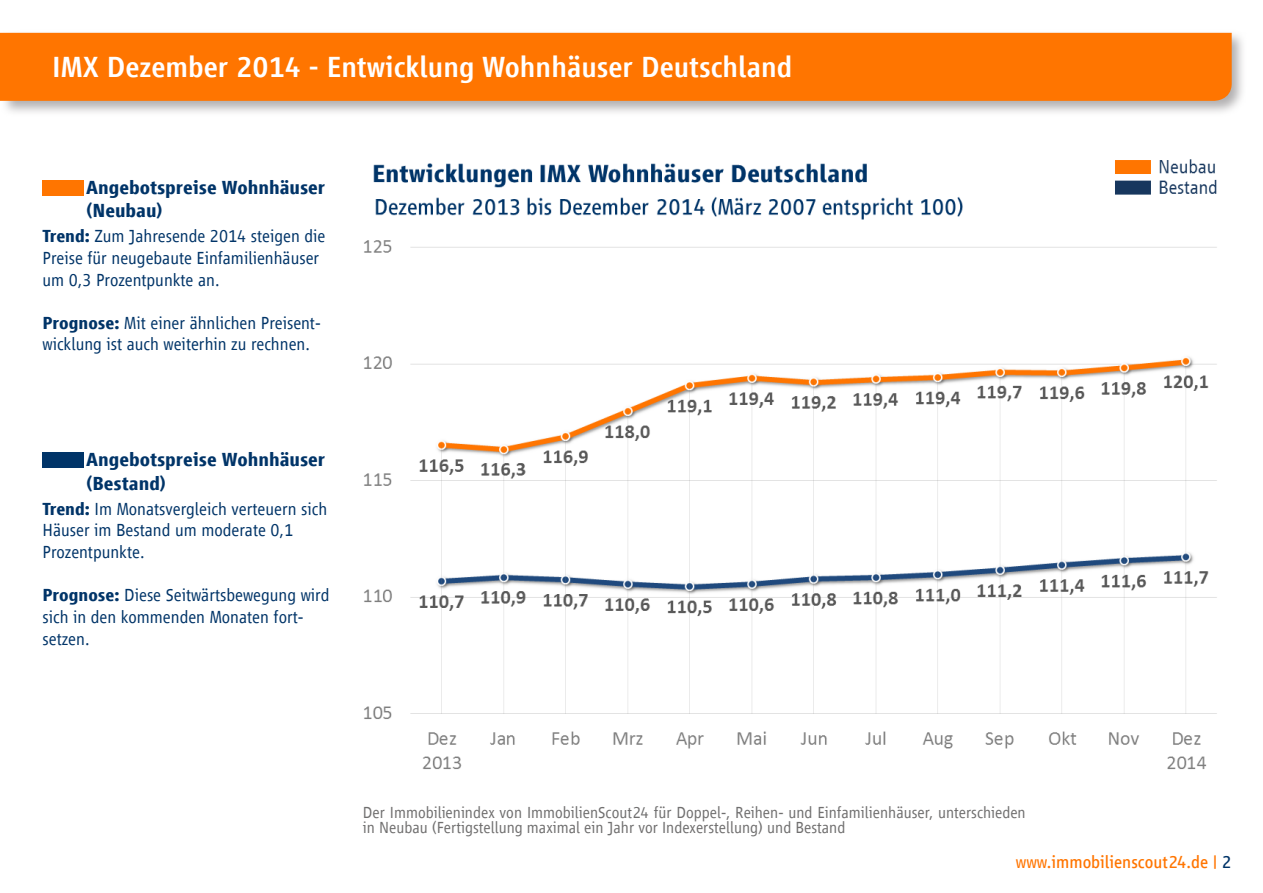
<style>
.page{position:relative;width:1263px;height:893px;background:#fff}
.page>*{position:absolute;margin:0;border:0;box-sizing:border-box;transform-origin:0 0}
.t1{font:500 30px "Scout Vialog";color:#fff}
.t2{font:700 19.5px/23.4px "Scout Vialog";color:#003468}
.t3{font:300 18px/21.6px "Scout Vialog";color:#003468}
.t4{font:18px "Scout Vialog";color:#ff7500}
.t5{font:300 16.5px/15px "Scout Vialog";color:#706f6f}
.s1{font-weight:700}
.s2{color:#003468}
</style>
<div class="page">
<svg style="left:0;top:32px;width:1243px;height:81px"></svg>
<div style="left:0;top:33px;width:1232px;height:68px;background:#ff7500"></div>
<img style="left:364px;top:159px;width:853px;height:610px">
<div style="left:43px;top:180px;width:41px;height:16px;background:#ff7500"></div>
<div style="left:43px;top:452px;width:41px;height:16px;background:#003468"></div>
<h1 class="t1" style="left:52px;top:50px;width:742px">IMX Dezember 2014 - Entwicklung Wohnhäuser Deutschland</h1>
<p class="t2" style="left:86px;top:176px;width:241px">Angebotspreise Wohnhäuser (Neubau)</p>
<p class="t3" style="left:43px;top:226px;width:284px"><span class="s1">Trend:</span> Zum Jahresende 2014 steigen die<br>Preise für neugebaute Einfamilienhäuser um 0,3 Prozentpunkte an.</p>
<p class="t3" style="left:43px;top:312px;width:280px"><span class="s1">Prognose:</span> Mit einer ähnlichen Preisent&shy;wicklung ist auch weiterhin zu rechnen.</p>
<p class="t2" style="left:86px;top:448px;width:241px">Angebotspreise Wohnhäuser (Bestand)</p>
<p class="t3" style="left:43px;top:498px;width:286px"><span class="s1">Trend:</span> Im Monatsvergleich verteuern sich<br>Häuser im Bestand um moderate 0,1<br>Prozentpunkte.</p>
<p class="t3" style="left:43px;top:585px;width:288px"><span class="s1">Prognose:</span> Diese Seitwärtsbewegung wird sich in den kommenden Monaten fort&shy;setzen.</p>
<p class="t5" style="left:363px;top:805px;width:664px">Der Immobilienindex von ImmobilienScout24 für Doppel-, Reihen- und Einfamilienhäuser, unterschieden in Neubau (Fertigstellung maximal ein Jahr vor Indexerstellung) und Bestand</p>
<p class="t4" style="left:1016px;top:852px;width:217px">www.immobilienscout24.de | <span class="s2">2</span></p>
</div>
